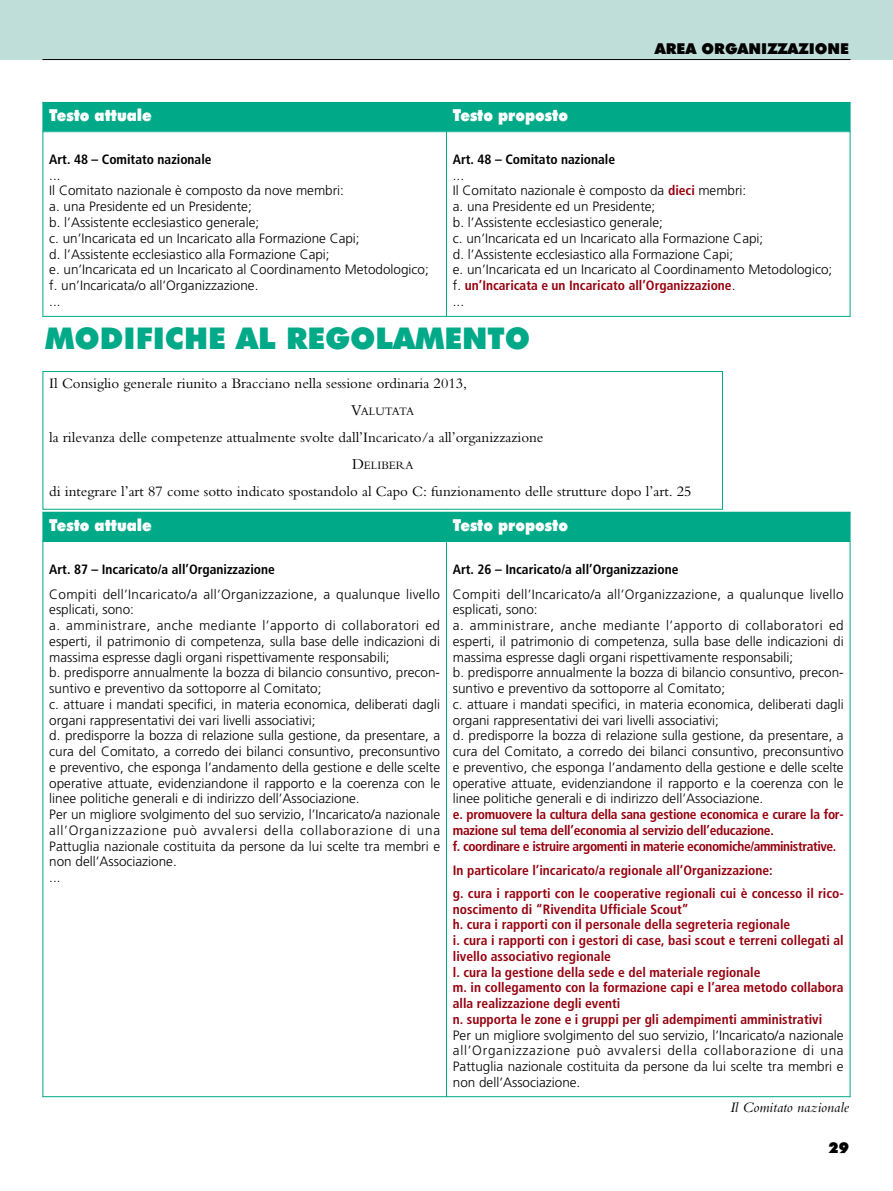
<style>
.page{position:relative;width:893px;height:1191px;background:#fff}
.page>*{position:absolute;margin:0;border:0;box-sizing:border-box;transform-origin:0 0}
.t1{font:900 30px "Futura BT";color:#00a988}
.t2{font:900 16.5px "Futura BT";color:#fff;scale:.9 1}
.t3{font:15px "Bembo";color:#000}
.t4{font:900 15px "Futura BT";color:#000}
.t5{font:italic 15px "Bembo";color:#000}
.t6{font:300 13.5px/15.8px "Frutiger CE";color:#000}
.t7{font:700 condensed 13.5px/15.8px "Frutiger";color:#96000e}
.t8{font:700 condensed 13.5px/15.8px "Frutiger";letter-spacing:-.02em;color:#96000e}
.t9{font:700 condensed 13.5px "Frutiger";color:#000}
.t10{font:11.85px "Bembo";letter-spacing:-.04em;color:#000}
.t11{font:11.85px "Bembo";color:#000}
.s1{font-family:"Frutiger";font-weight:700;font-stretch:condensed;color:#96000e}
.s2{font-family:"Frutiger CE";font-weight:300;font-stretch:normal;color:#000}
.s3{font-size:15.75px}
</style>
<div class="page">
<div style="left:0;top:0;width:893px;height:59px;background:#bfddd9"></div>
<hr style="left:43px;top:59px;width:807px;height:1px;background:#000">
<div style="left:43px;top:102px;width:403px;height:30px;background:#00a988"></div>
<div style="left:446px;top:102px;width:404px;height:30px;background:#00a988"></div>
<hr style="left:43px;top:102px;width:1px;height:215px;background:#00a988">
<hr style="left:446px;top:102px;width:1px;height:215px;background:#00a988">
<hr style="left:850px;top:102px;width:1px;height:215px;background:#00a988">
<hr style="left:43px;top:316px;width:807px;height:1px;background:#00a988">
<div style="left:43px;top:512px;width:403px;height:29px;background:#00a988"></div>
<div style="left:446px;top:512px;width:404px;height:29px;background:#00a988"></div>
<hr style="left:43px;top:512px;width:1px;height:585px;background:#00a988">
<hr style="left:446px;top:512px;width:1px;height:585px;background:#00a988">
<hr style="left:850px;top:512px;width:1px;height:585px;background:#00a988">
<hr style="left:43px;top:541px;width:807px;height:1px;background:#00a988">
<hr style="left:43px;top:1096px;width:807px;height:1px;background:#00a988">
<div style="left:43px;top:371px;width:680px;height:138px;border:1px solid #00a988"></div>
<p class="t4" style="left:655px;top:43px;width:196px">AREA ORGANIZZAZIONE</p>
<p class="t2" style="left:49px;top:109px;width:115px">Testo attuale</p>
<p class="t2" style="left:453px;top:109px;width:129px">Testo proposto</p>
<p class="t9" style="left:49px;top:154px;width:164px">Art. 48 – Comitato nazionale</p>
<p class="t6" style="left:49px;top:168px;width:381px">...<br>Il Comitato nazionale è composto da nove membri:<br>a. una Presidente ed un Presidente;<br>b. l’Assistente ecclesiastico generale;<br>c. un’Incaricata ed un Incaricato alla Formazione Capi;<br>d. l’Assistente ecclesiastico alla Formazione Capi;<br>e. un’Incaricata ed un Incaricato al Coordinamento Metodologico; f. un’Incaricata/o all’Organizzazione.<br>...</p>
<p class="t9" style="left:453px;top:154px;width:164px">Art. 48 – Comitato nazionale</p>
<p class="t6" style="left:453px;top:168px;width:381px">...<br>Il Comitato nazionale è composto da <span class="s1">dieci</span> membri:<br>a. una Presidente ed un Presidente;<br>b. l’Assistente ecclesiastico generale;<br>c. un’Incaricata ed un Incaricato alla Formazione Capi;<br>d. l’Assistente ecclesiastico alla Formazione Capi;<br>e. un’Incaricata ed un Incaricato al Coordinamento Metodologico;</p>
<p class="t7" style="left:453px;top:278px;width:284px"><span class="s2">f.</span> un’Incaricata e un Incaricato all’Organizzazione<span class="s2">.</span></p>
<p class="t6" style="left:453px;top:294px;width:13px">...</p>
<h1 class="t1" style="left:45px;top:326px;width:486px">MODIFICHE AL REGOLAMENTO</h1>
<p class="t3" style="left:49px;top:378px;width:419px">Il Consiglio generale riunito a Bracciano nella sessione ordinaria 2013,</p>
<p class="t10" style="left:351px;top:407px;width:64px"><span class="s3">V</span>ALUTATA</p>
<p class="t3" style="left:49px;top:432px;width:496px">la rilevanza delle competenze attualmente svolte dall’Incaricato/a all’organizzazione</p>
<p class="t11" style="left:352px;top:461px;width:63px"><span class="s3">D</span>ELIBERA</p>
<p class="t3" style="left:49px;top:486px;width:644px">di integrare l’art 87 come sotto indicato spostandolo al Capo C: funzionamento delle strutture dopo l’art. 25</p>
<p class="t2" style="left:49px;top:518px;width:115px">Testo attuale</p>
<p class="t2" style="left:453px;top:518px;width:129px">Testo proposto</p>
<p class="t9" style="left:49px;top:563px;width:227px">Art. 87 – Incaricato/a all’Organizzazione</p>
<p class="t6" style="left:49px;top:587px;width:392px">Compiti dell’Incaricato/a all’Organizzazione, a qualunque livello esplicati, sono:<br>a. amministrare, anche mediante l’apporto di collaboratori ed esperti, il patrimonio di competenza, sulla base delle indicazioni di massima espresse dagli organi rispettivamente responsabili;<br>b. predisporre annualmente la bozza di bilancio consuntivo, precon&shy;suntivo e preventivo da sottoporre al Comitato;<br>c. attuare i mandati specifici, in materia economica, deliberati dagli organi rappresentativi dei vari livelli associativi;<br>d. predisporre la bozza di relazione sulla gestione, da presentare, a cura del Comitato, a corredo dei bilanci consuntivo, preconsuntivo e preventivo, che esponga l’andamento della gestione e delle scelte operative attuate, evidenziandone il rapporto e la coerenza con le linee politiche generali e di indirizzo dell’Associazione.<br>Per un migliore svolgimento del suo servizio, l’Incaricato/a nazionale all’Organizzazione può avvalersi della collaborazione di una Pattuglia nazionale costituita da persone da lui scelte tra membri e non dell’Associazione.<br>...</p>
<p class="t9" style="left:453px;top:563px;width:227px">Art. 26 – Incaricato/a all’Organizzazione</p>
<p class="t6" style="left:453px;top:587px;width:392px">Compiti dell’Incaricato/a all’Organizzazione, a qualunque livello esplicati, sono:<br>a. amministrare, anche mediante l’apporto di collaboratori ed esperti, il patrimonio di competenza, sulla base delle indicazioni di massima espresse dagli organi rispettivamente responsabili;<br>b. predisporre annualmente la bozza di bilancio consuntivo, precon&shy;suntivo e preventivo da sottoporre al Comitato;<br>c. attuare i mandati specifici, in materia economica, deliberati dagli organi rappresentativi dei vari livelli associativi;<br>d. predisporre la bozza di relazione sulla gestione, da presentare, a cura del Comitato, a corredo dei bilanci consuntivo, preconsuntivo e preventivo, che esponga l’andamento della gestione e delle scelte operative attuate, evidenziandone il rapporto e la coerenza con le linee politiche generali e di indirizzo dell’Associazione.</p>
<p class="t8" style="left:453px;top:807px;width:392px">e. promuovere la cultura della sana gestione economica e curare la for&shy;mazione sul tema dell’economia al servizio dell’educazione.<br>f. coordinare e istruire argomenti in materie economiche/amministrative.</p>
<p class="t7" style="left:453px;top:859px;width:392px;line-height:23.2px">In particolare l’incaricato/a regionale all’Organizzazione:<br>g. cura i rapporti con le cooperative regionali cui è concesso il rico-</p>
<p class="t7" style="left:453px;top:902px;width:392px">noscimento di “Rivendita Ufficiale Scout”<br>h. cura i rapporti con il personale della segreteria regionale<br>i. cura i rapporti con i gestori di case, basi scout e terreni collegati al livello associativo regionale<br>l. cura la gestione della sede e del materiale regionale<br>m. in collegamento con la formazione capi e l’area metodo collabora alla realizzazione degli eventi<br>n. supporta le zone e i gruppi per gli adempimenti amministrativi</p>
<p class="t6" style="left:453px;top:1028px;width:392px;text-align:justify">Per un migliore svolgimento del suo servizio, l’Incaricato/a nazionale all’Organizzazione può avvalersi della collaborazione di una Pattuglia nazionale costituita da persone da lui scelte tra membri e non dell’Associazione.</p>
<p class="t5" style="left:730px;top:1101px;width:120px">Il Comitato nazionale</p>
<p class="t4" style="left:828px;top:1141px;width:22px">29</p>
</div>
